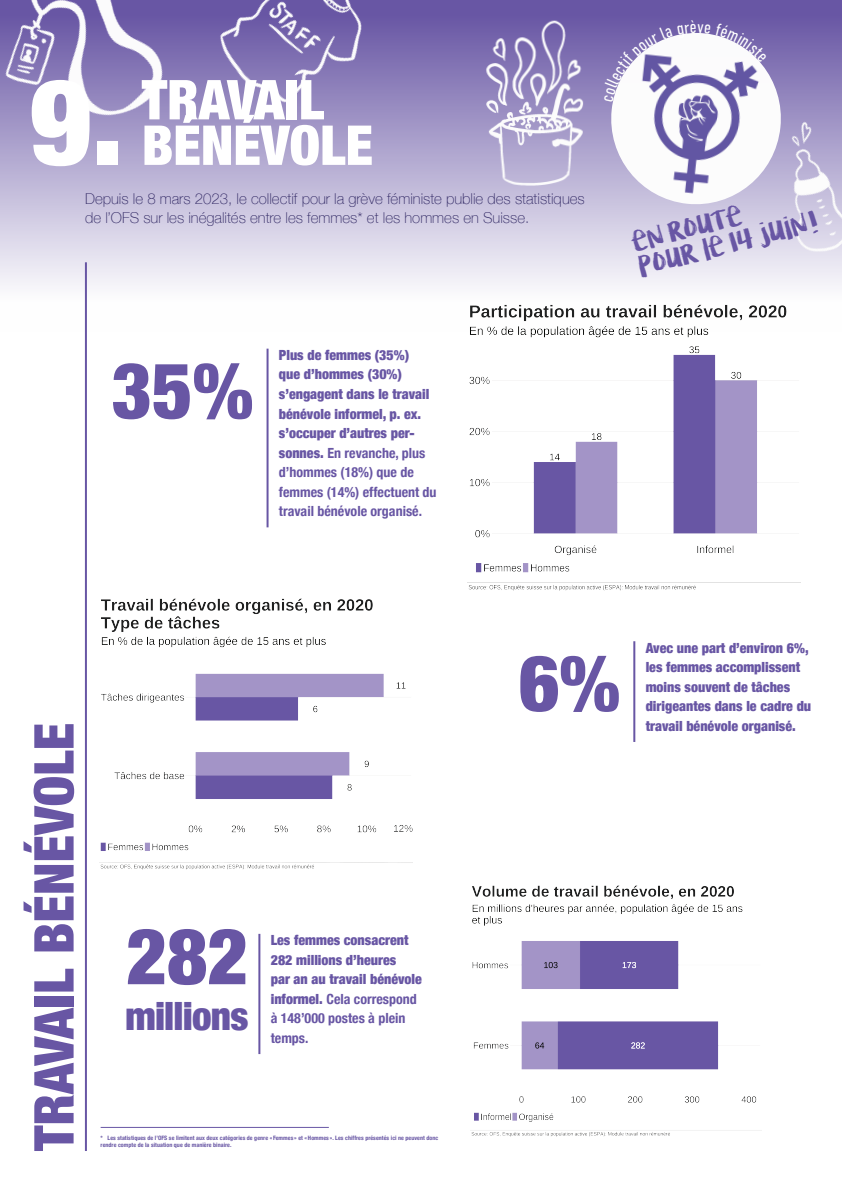
<style>
.page{position:relative;width:842px;height:1191px;background:#fff}
.page>*{position:absolute;margin:0;border:0;box-sizing:border-box;transform-origin:0 0}
.t1{font:900 condensed 120px "Helvetica Neue";color:#fff}
.texte_chiffre{font:900 condensed 78px "Helvetica Neue";color:#6856a4}
.texte_chiffre-2{font:900 condensed 55px "Helvetica Neue";color:#6856a4}
.texte_chiffre-3{font:900 condensed 55px/45.5px "Helvetica Neue";color:#fff}
.texte_chiffre-4{font:900 condensed 39px "Helvetica Neue";letter-spacing:-.02em;color:#6856a4}
.texte_chiffre-5{font:25px/25.4px "KG Lifeis Messy";color:#6856a4}
.texte_chiffre-6{font:100 15px/19.5px "Helvetica Neue";color:#2c2360}
.texte_chiffre-7{font:900 condensed 14px/19.5px "Helvetica Neue";color:#6856a4}
.texte_chiffre-8{font:700 condensed 14px/19.5px "Helvetica Neue";color:#6856a4}
.Légende_titre{font:900 condensed 14px "Helvetica Neue";color:#6856a4}
.texte_chiffre-9{font:700 condensed 6px/6.5px "Helvetica Neue";letter-spacing:.01em;color:#6856a4}
.s1{font-weight:700}
.s2{font-weight:900}
</style>
<div class="page">
<div style="left:0;top:0;width:842px;height:332px;background:linear-gradient(to bottom,#6250a0,#fff)"></div>
<img style="left:0;top:0;width:212px;height:150px">
<img style="left:456px;top:18px;width:170px;height:177px">
<img style="left:168px;top:0;width:256px;height:144px">
<img style="left:725px;top:103px;width:117px;height:171px">
<img style="left:472px;top:885px;width:285px;height:218px">
<img style="left:468px;top:303px;width:332px;height:253px">
<img style="left:476px;top:563px;width:94px;height:10px">
<img style="left:468px;top:582px;width:332px;height:8px">
<img style="left:101px;top:598px;width:311px;height:235px">
<img style="left:100px;top:842px;width:89px;height:9px">
<img style="left:100px;top:862px;width:312px;height:7px">
<img style="left:474px;top:1112px;width:80px;height:10px">
<img style="left:471px;top:1130px;width:291px;height:7px">
<hr style="left:267px;top:349px;width:2px;height:178px;background:#6856a4">
<hr style="left:633px;top:641px;width:2px;height:101px;background:#6856a4">
<hr style="left:258px;top:934px;width:2px;height:120px;background:#6856a4">
<hr style="left:85px;top:262px;width:2px;height:889px;background:#6856a4">
<img style="left:607px;top:33px;width:178px;height:176px">
<hr style="left:101px;top:1127px;width:228px;height:1px;background:#6856a4">
<svg style="left:604px;top:20px;width:163px;height:82px"></svg>
<p class="t1" style="left:29px;top:23px;width:95px">9.</p>
<p class="texte_chiffre-3" style="left:142px;top:74px;width:233px">TRAVAIL<br>BÉNÉVOLE</p>
<p class="texte_chiffre-6" style="left:85px;top:188px;width:501px">Depuis le 8 mars 2023, le collectif pour la grève féministe publie des statistiques de l’OFS sur les inégalités entre les femmes* et les hommes en Suisse.</p>
<p class="texte_chiffre-5" style="left:629px;top:231px;width:186px;rotate:-15deg">en route<br>pour le 14 juin!</p>
<p class="texte_chiffre" style="left:112px;top:326px;width:143px">35%</p>
<p class="texte_chiffre-7" style="left:279px;top:344px;width:159px">Plus de femmes (35%)<br>que d’hommes (30%) s’engagent dans le travail bénévole informel, p. ex. s’occuper d’autres per&shy;sonnes. <span class="s1">En revanche, plus d’hommes (18%) que de femmes (14%) effectuent du travail bénévole organisé.</span></p>
<p class="texte_chiffre-2" style="left:9px;top:1151px;width:430px;rotate:-90deg">TRAVAIL BÉNÉVOLE</p>
<p class="texte_chiffre" style="left:126px;top:892px;width:123px">282</p>
<p class="texte_chiffre-4" style="left:125px;top:983px;width:124px">millions</p>
<p class="texte_chiffre-7" style="left:271px;top:929px;width:139px">Les femmes consacrent</p>
<p class="Légende_titre" style="left:271px;top:948px;width:127px">282 millions d’heures</p>
<p class="texte_chiffre-8" style="left:271px;top:968px;width:153px"><span class="s2">par an au travail bénévole informel.</span> Cela correspond à 148’000 postes à plein temps.</p>
<p class="texte_chiffre-9" style="left:101px;top:1134px;width:339px">* Les statistiques de l’OFS se limitent aux deux catégories de genre « Femmes » et « Hommes ». Les chiffres présentés ici ne peuvent donc rendre compte de la situation que de manière binaire.</p>
<p class="texte_chiffre" style="left:519px;top:619px;width:103px">6%</p>
<p class="texte_chiffre-7" style="left:646px;top:637px;width:167px">Avec une part d’environ 6%, les femmes accomplissent moins souvent de tâches dirigeantes dans le cadre du travail bénévole organisé.</p>
</div>
